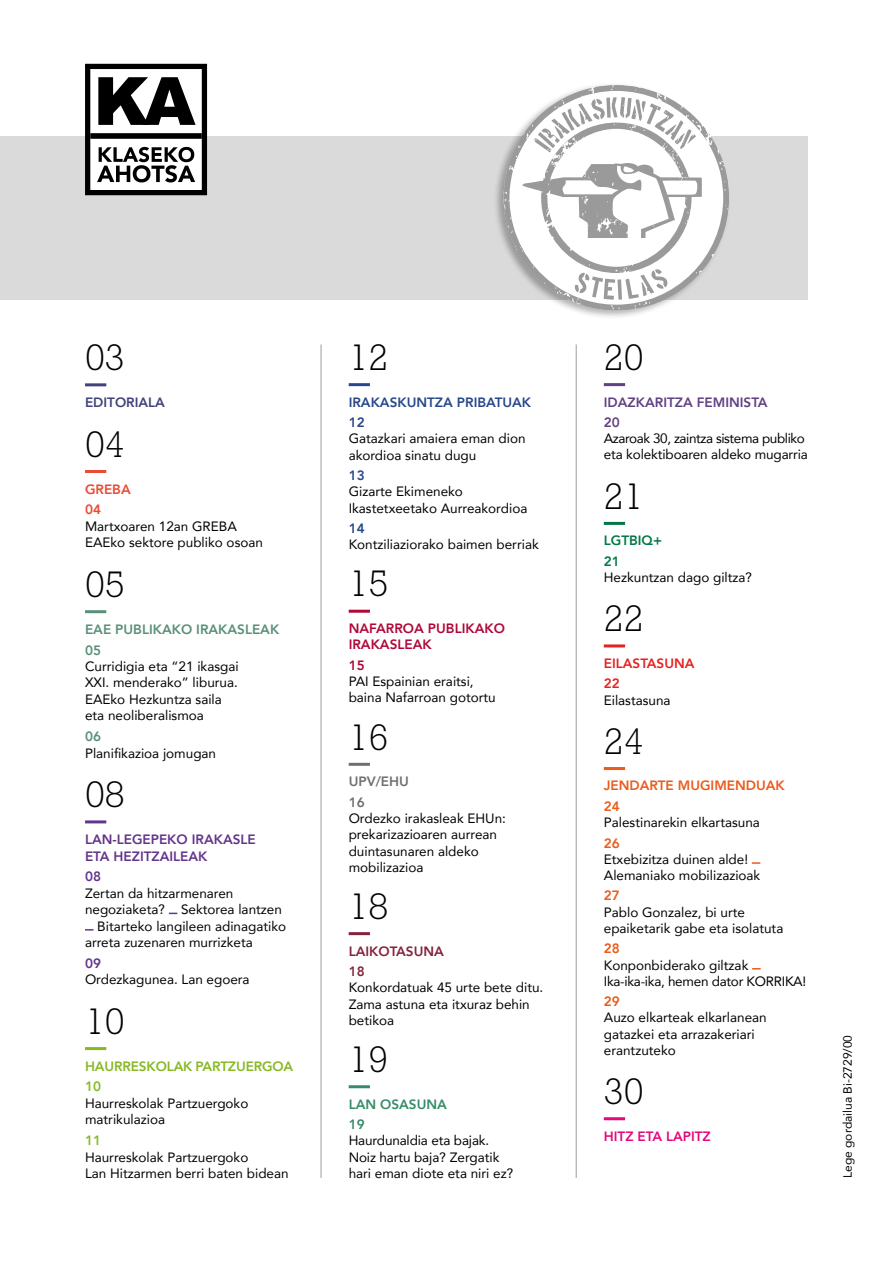
<style>
.page{position:relative;width:893px;height:1263px;background:#fff}
.page>*{position:absolute;margin:0;border:0;box-sizing:border-box;transform-origin:0 0}
.t1{font:300 37.5px "Rockwell Std";color:#000}
.t2{font:13.5px/16.2px "Avenir";color:#000}
.t3{font:13.5px/16.2px "Avenir";letter-spacing:-.03em;color:#000}
.t4{font:13.5px/16.2px "Avenir";letter-spacing:-.02em;color:#000}
.t5{font:800 13.5px/16.5px "Avenir";color:#64358c}
.t6{font:800 13.5px/16.2px "Avenir";color:#b00739}
.t7{font:800 13.5px/20.4px "Avenir";color:#eb5b1b}
.t8{font:800 13.5px/20.7px "Avenir";letter-spacing:-.01em;color:#87b925}
.t9{font:800 13.5px/20.5px "Avenir";color:#28478c}
.t10{font:800 13.5px/20.7px "Avenir";color:#5a9077}
.t11{font:800 13.5px/20.4px "Avenir";color:#614083}
.t12{font:800 13.5px/20.5px "Avenir";color:#85223c}
.t13{font:800 13.5px/20.4px "Avenir";color:#e52322}
.t14{font:800 13.5px "Avenir";color:#e5077d}
.t15{font:800 13.5px/20.5px "Avenir";color:#368c68}
.t16{font:800 13.5px "Avenir";color:#414279}
.t17{font:800 13.5px/20.5px "Avenir";color:#706f6f}
.t18{font:800 13.5px/20.4px "Avenir";color:#007946}
.t19{font:800 13.5px/20.7px "Avenir";color:#e94b34}
.t20{font:12px "Avenir";color:#000}
</style>
<div class="page">
<hr style="left:85px;top:383px;width:21px;height:3px;background:#414279">
<hr style="left:85px;top:470px;width:21px;height:3px;background:#e94b34">
<hr style="left:85px;top:610px;width:21px;height:3px;background:#5a9077">
<hr style="left:85px;top:820px;width:21px;height:3px;background:#64358c">
<hr style="left:85px;top:1047px;width:21px;height:3px;background:#87b925">
<div style="left:0;top:136px;width:808px;height:163px;background:#dadada"></div>
<hr style="left:321px;top:344px;width:1px;height:834px;background:#9d9d9c">
<hr style="left:576px;top:344px;width:1px;height:834px;background:#9d9d9c">
<div style="left:85px;top:64px;width:122px;height:5px;background:#000"></div>
<div style="left:85px;top:69px;width:5px;height:67px;background:#000"></div>
<div style="left:202px;top:69px;width:5px;height:67px;background:#000"></div>
<div style="left:85px;top:136px;width:5px;height:54px;background:#000"></div>
<div style="left:202px;top:136px;width:5px;height:54px;background:#000"></div>
<div style="left:85px;top:190px;width:122px;height:5px;background:#000"></div>
<svg style="left:90px;top:69px;width:112px;height:121px"></svg>
<div style="left:492px;top:82px;width:239px;height:238px;background:#000;opacity:.3"></div>
<svg style="left:504px;top:88px;width:225px;height:223px"></svg>
<svg style="left:522px;top:85px;width:189px;height:215px"></svg>
<hr style="left:349px;top:383px;width:21px;height:3px;background:#28478c">
<hr style="left:349px;top:610px;width:21px;height:3px;background:#b00739">
<hr style="left:349px;top:763px;width:21px;height:3px;background:#706f6f">
<hr style="left:349px;top:932px;width:21px;height:3px;background:#85223c">
<hr style="left:349px;top:1085px;width:21px;height:3px;background:#368c68">
<hr style="left:604px;top:383px;width:21px;height:3px;background:#614083">
<hr style="left:604px;top:522px;width:21px;height:3px;background:#007946">
<hr style="left:604px;top:644px;width:21px;height:3px;background:#e52322">
<hr style="left:604px;top:767px;width:21px;height:3px;background:#eb5b1b">
<svg style="left:752px;top:862px;width:8px;height:2px"></svg>
<hr style="left:604px;top:1117px;width:21px;height:3px;background:#e5077d">
<h1 class="t1" style="left:85px;top:336px;width:41px">03</h1>
<p class="t16" style="left:85px;top:392px;width:82px">EDITORIALA</p>
<h1 class="t1" style="left:85px;top:423px;width:41px">04</h1>
<p class="t19" style="left:85px;top:479px;width:47px">GREBA<br>04</p>
<p class="t2" style="left:85px;top:517px;width:179px">Martxoaren 12an GREBA<br>EAEko sektore publiko osoan</p>
<h1 class="t1" style="left:85px;top:563px;width:41px">05</h1>
<p class="t10" style="left:85px;top:619px;width:196px">EAE PUBLIKAKO IRAKASLEAK<br>05</p>
<p class="t2" style="left:85px;top:658px;width:155px">Curridigia eta “21 ikasgai<br>XXI. menderako” liburua.<br>EAEko Hezkuntza saila eta neoliberalismoa</p>
<p class="t10" style="left:85px;top:726px;width:17px">06</p>
<p class="t2" style="left:85px;top:744px;width:133px">Planifikazioa jomugan</p>
<h1 class="t1" style="left:85px;top:773px;width:41px">08</h1>
<p class="t5" style="left:85px;top:831px;width:172px">LAN-LEGEPEKO IRAKASLE<br>ETA HEZITZAILEAK</p>
<p class="t5" style="left:85px;top:868px;width:17px">08</p>
<p class="t2" style="left:85px;top:884px;width:150px">Zertan da hitzarmenaren</p>
<p class="t2" style="left:85px;top:901px;width:198px">negoziaketa? Sektorea lantzen</p>
<p class="t2" style="left:97px;top:917px;width:190px">Bitarteko langileen adinagatiko</p>
<p class="t2" style="left:85px;top:934px;width:169px">arreta zuzenaren murrizketa</p>
<p class="t5" style="left:85px;top:955px;width:17px">09</p>
<p class="t2" style="left:85px;top:971px;width:166px">Ordezkagunea. Lan egoera</p>
<h1 class="t1" style="left:85px;top:1000px;width:41px">10</h1>
<p class="t8" style="left:85px;top:1056px;width:210px">HAURRESKOLAK PARTZUERGOA<br>10</p>
<p class="t2" style="left:85px;top:1094px;width:165px">Haurreskolak Partzuergoko matrikulazioa</p>
<p class="t8" style="left:85px;top:1130px;width:17px">11</p>
<p class="t2" style="left:85px;top:1148px;width:205px">Haurreskolak Partzuergoko<br>Lan Hitzarmen berri baten bidean</p>
<h1 class="t1" style="left:349px;top:336px;width:41px">12</h1>
<p class="t9" style="left:349px;top:392px;width:184px">IRAKASKUNTZA PRIBATUAK<br>12</p>
<p class="t2" style="left:349px;top:430px;width:178px">Gatazkari amaiera eman dion akordioa sinatu dugu</p>
<p class="t9" style="left:349px;top:465px;width:17px">13</p>
<p class="t2" style="left:349px;top:483px;width:180px">Gizarte Ekimeneko<br>Ikastetxeetako Aurreakordioa</p>
<p class="t9" style="left:349px;top:518px;width:17px">14</p>
<p class="t2" style="left:349px;top:536px;width:192px">Kontziliaziorako baimen berriak</p>
<h1 class="t1" style="left:349px;top:562px;width:41px">15</h1>
<p class="t6" style="left:349px;top:620px;width:158px">NAFARROA PUBLIKAKO<br>IRAKASLEAK</p>
<p class="t6" style="left:349px;top:657px;width:17px">15</p>
<p class="t2" style="left:349px;top:673px;width:149px">PAI Espainian eraitsi, baina Nafarroan gotortu</p>
<h1 class="t1" style="left:349px;top:716px;width:41px">16</h1>
<p class="t17" style="left:349px;top:771px;width:62px">UPV/EHU<br>16</p>
<p class="t2" style="left:349px;top:810px;width:159px">Ordezko irakasleak EHUn: prekarizazioaren aurrean duintasunaren aldeko mobilizazioa</p>
<h1 class="t1" style="left:349px;top:885px;width:41px">18</h1>
<p class="t12" style="left:349px;top:941px;width:97px">LAIKOTASUNA<br>18</p>
<p class="t2" style="left:349px;top:979px;width:196px">Konkordatuak 45 urte bete ditu.<br>Zama astuna eta itxuraz behin betikoa</p>
<h1 class="t1" style="left:349px;top:1038px;width:41px">19</h1>
<p class="t15" style="left:349px;top:1094px;width:100px">LAN OSASUNA<br>19</p>
<p class="t2" style="left:349px;top:1132px;width:166px">Haurdunaldia eta bajak.<br>Noiz hartu baja? Zergatik hari eman diote eta niri ez?</p>
<h1 class="t1" style="left:604px;top:336px;width:41px">20</h1>
<p class="t11" style="left:604px;top:392px;width:165px">IDAZKARITZA FEMINISTA<br>20</p>
<p class="t3" style="left:604px;top:430px;width:206px">Azaroak 30, zaintza sistema publiko eta kolektiboaren aldeko mugarria</p>
<h1 class="t1" style="left:604px;top:475px;width:41px">21</h1>
<p class="t18" style="left:604px;top:530px;width:60px">LGTBIQ+<br>21</p>
<p class="t2" style="left:604px;top:569px;width:150px">Hezkuntzan dago giltza?</p>
<h1 class="t1" style="left:604px;top:597px;width:41px">22</h1>
<p class="t13" style="left:604px;top:653px;width:92px">EILASTASUNA<br>22</p>
<p class="t2" style="left:604px;top:691px;width:68px">Eilastasuna</p>
<h1 class="t1" style="left:604px;top:720px;width:41px">24</h1>
<p class="t7" style="left:604px;top:776px;width:182px">JENDARTE MUGIMENDUAK<br>24</p>
<p class="t2" style="left:604px;top:814px;width:158px">Palestinarekin elkartasuna</p>
<p class="t7" style="left:604px;top:833px;width:17px">26</p>
<p class="t2" style="left:604px;top:851px;width:158px">Etxebizitza duinen alde!<br>Alemaniako mobilizazioak</p>
<p class="t7" style="left:604px;top:885px;width:17px">27</p>
<p class="t2" style="left:604px;top:903px;width:181px">Pablo Gonzalez, bi urte epaiketarik gabe eta isolatuta</p>
<p class="t7" style="left:604px;top:938px;width:17px">28</p>
<p class="t4" style="left:604px;top:956px;width:204px">Konponbiderako giltzak<br>Ika-ika-ika, hemen dator KORRIKA!</p>
<p class="t7" style="left:604px;top:991px;width:17px">29</p>
<p class="t2" style="left:604px;top:1009px;width:164px">Auzo elkarteak elkarlanean gatazkei eta arrazakeriari erantzuteko</p>
<h1 class="t1" style="left:604px;top:1070px;width:41px">30</h1>
<p class="t14" style="left:604px;top:1125px;width:109px">HITZ ETA LAPITZ</p>
<p class="t20" style="left:838px;top:1178px;width:144px;rotate:-90deg">Lege gordailua Bi-2729/00</p>
</div>
